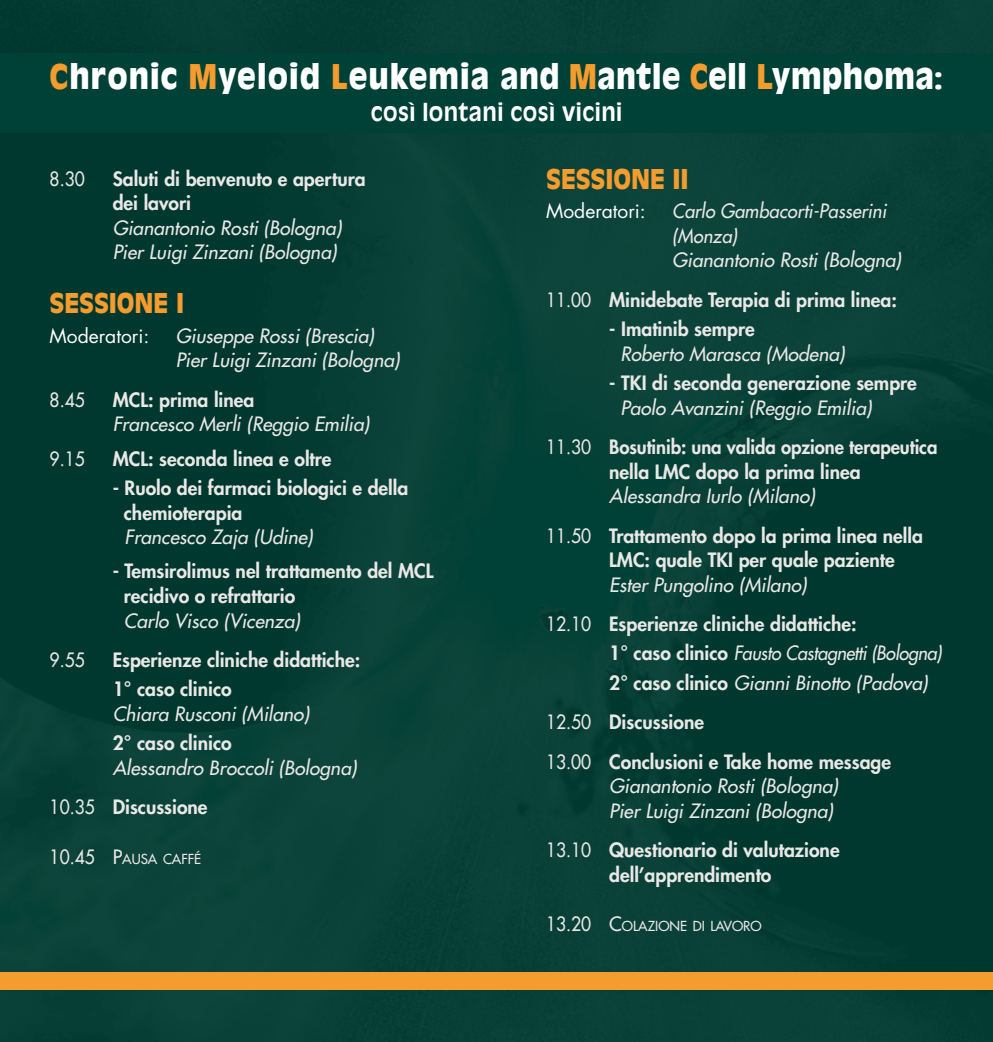
<style>
.page{position:relative;width:993px;height:1042px;background:#fff}
.page>*{position:absolute;margin:0;border:0;box-sizing:border-box;transform-origin:0 0}
.t1{font:900 33.6px "Antique Olive Std";letter-spacing:.015em;color:#fff;scale:.91 1}
.t2{font:900 26.95px "Antique Olive Std";letter-spacing:-.005em;color:#f49c2e;scale:.91 1}
.t3{font:700 23.45px "Antique Olive Std";letter-spacing:.015em;color:#fff;scale:.93 1}
.t4{font:800 19.25px/24.5px "Futura Std";color:#eae8e6}
.t5{font:italic 500 19.25px/24.5px "Futura Std";color:#eae8e6}
.t6{font:italic 500 19.25px/29.4px "Futura Std";letter-spacing:-.02em;color:#eae8e6;scale:.94 1}
.t7{font:800 19.25px/39.4px "Futura Std";color:#eae8e6;text-align:center;scale:.96 1}
.t8{font:italic 500 19.25px/24.5px "Futura Std";color:#eae8e6;scale:.95 1}
.t9{font:19.25px "Futura Std";color:#fff}
.t10{font:500 19.25px "Futura Std";color:#eae8e6;scale:.9 1}
.t11{font:500 13.47px "Futura Std";color:#eae8e6}
.s1{color:#f49c2e}
.s2{font-style:normal}
.s3{font-weight:800;font-style:normal}
.s4{font-size:19.25px}
.s5{font-weight:500}
.s6{font-weight:500;font-style:italic}
</style>
<div class="page">
<div style="left:0;top:0;width:992px;height:1042px;background:#004137"></div>
<div style="left:0;top:972px;width:992px;height:18px;background:#f49c2e"></div>
<h1 class="t1" style="left:50px;top:57px;width:983px"><span class="s1">C</span>hronic <span class="s1">M</span>yeloid <span class="s1">L</span>eukemia and <span class="s1">M</span>antle <span class="s1">C</span>ell <span class="s1">L</span>ymphoma:</h1>
<p class="t3" style="left:370px;top:98px;width:272px">così lontani così vicini</p>
<p class="t10" style="left:50px;top:167px;width:40px">8.30</p>
<p class="t4" style="left:113px;top:166px;width:254px">Saluti di benvenuto e apertura dei lavori</p>
<p class="t5" style="left:113px;top:216px;width:230px">Gianantonio Rosti (Bologna)<br>Pier Luigi Zinzani (Bologna)</p>
<h2 class="t2" style="left:50px;top:287px;width:149px">SESSIONE I</h2>
<p class="t9" style="left:50px;top:323px;width:101px">Moderatori:</p>
<p class="t5" style="left:176px;top:324px;width:225px">Giuseppe Rossi (Brescia)<br>Pier Luigi Zinzani (Bologna)</p>
<p class="t10" style="left:50px;top:387px;width:40px">8.45</p>
<p class="t4" style="left:113px;top:387px;width:143px">MCL: prima linea</p>
<p class="t5" style="left:113px;top:412px;width:258px">Francesco Merli (Reggio Emilia)</p>
<p class="t10" style="left:50px;top:446px;width:40px">9.15</p>
<p class="t4" style="left:113px;top:446px;width:220px">MCL: seconda linea e oltre</p>
<p class="t4" style="left:124px;top:476px;width:286px;text-indent:-11px">- Ruolo dei farmaci biologici e della chemioterapia</p>
<p class="t5" style="left:124px;top:525px;width:190px">Francesco Zaja (Udine)</p>
<p class="t4" style="left:124px;top:559px;width:311px;text-indent:-11px">- Temsirolimus nel trattamento del MCL recidivo o refrattario</p>
<p class="t5" style="left:124px;top:608px;width:178px">Carlo Visco (Vicenza)</p>
<p class="t10" style="left:50px;top:648px;width:40px">9.55</p>
<p class="t4" style="left:113px;top:645px;width:249px;line-height:29.4px">Esperienze cliniche didattiche:<br>1° caso clinico</p>
<p class="t5" style="left:113px;top:702px;width:198px">Chiara Rusconi (Milano)</p>
<p class="t4" style="left:113px;top:731px;width:120px">2° caso clinico</p>
<p class="t5" style="left:50px;top:748px;width:308px;line-height:39.4px;text-indent:63px">Alessandro Broccoli (Bologna)<br><span class="s2">10.35</span> <span class="s3">Discussione</span></p>
<p class="t11" style="left:50px;top:850px;width:153px"><span class="s4">10.45</span> <span class="s4">P</span>AUSA CAFFÉ</p>
<h2 class="t2" style="left:546px;top:163px;width:158px">SESSIONE II</h2>
<p class="t9" style="left:546px;top:199px;width:101px">Moderatori:</p>
<p class="t8" style="left:672px;top:199px;width:242px">Carlo Gambacorti-Passerini (Monza)<br>Gianantonio Rosti (Bologna)</p>
<p class="t4" style="left:546px;top:287px;width:352px"><span class="s5">11.00</span> Minidebate Terapia di prima linea:</p>
<p class="t4" style="left:609px;top:317px;width:147px">- Imatinib sempre</p>
<p class="t5" style="left:620px;top:342px;width:226px">Roberto Marasca (Modena)</p>
<p class="t4" style="left:609px;top:371px;width:309px">- TKI di seconda generazione sempre</p>
<p class="t7" style="left:546px;top:388px;width:409px"><span class="s6">Paolo Avanzini (Reggio Emilia)<br></span><span class="s5">11.30</span> Bosutinib: una valida opzione terapeutica</p>
<p class="t4" style="left:609px;top:459px;width:253px">nella LMC dopo la prima linea</p>
<p class="t4" style="left:546px;top:476px;width:378px;line-height:39.4px;text-indent:63px"><span class="s6">Alessandra Iurlo (Milano)<br></span><span class="s5">11.50</span> Trattamento dopo la prima linea nella</p>
<p class="t4" style="left:609px;top:548px;width:287px">LMC: quale TKI per quale paziente</p>
<p class="t4" style="left:546px;top:565px;width:312px;line-height:39.4px;text-indent:63px"><span class="s6">Ester Pungolino (Milano)<br></span><span class="s5">12.10</span> Esperienze cliniche didattiche:</p>
<p class="t6" style="left:609px;top:639px;width:355px"><span class="s3">1° caso clinico</span> Fausto Castagnetti (Bologna)<br><span class="s3">2° caso clinico</span> Gianni Binotto (Padova)</p>
<p class="t4" style="left:546px;top:702px;width:346px;line-height:39.4px"><span class="s5">12.50</span> Discussione<br><span class="s5">13.00</span> Conclusioni e Take home message</p>
<p class="t5" style="left:609px;top:774px;width:230px">Gianantonio Rosti (Bologna)<br>Pier Luigi Zinzani (Bologna)</p>
<p class="t4" style="left:546px;top:837px;width:295px;text-align:center"><span class="s5">13.10</span> Questionario di valutazione dell’apprendimento</p>
<p class="t11" style="left:546px;top:917px;width:217px"><span class="s4">13.20</span> <span class="s4">C</span>OLAZIONE DI LAVORO</p>
</div>
